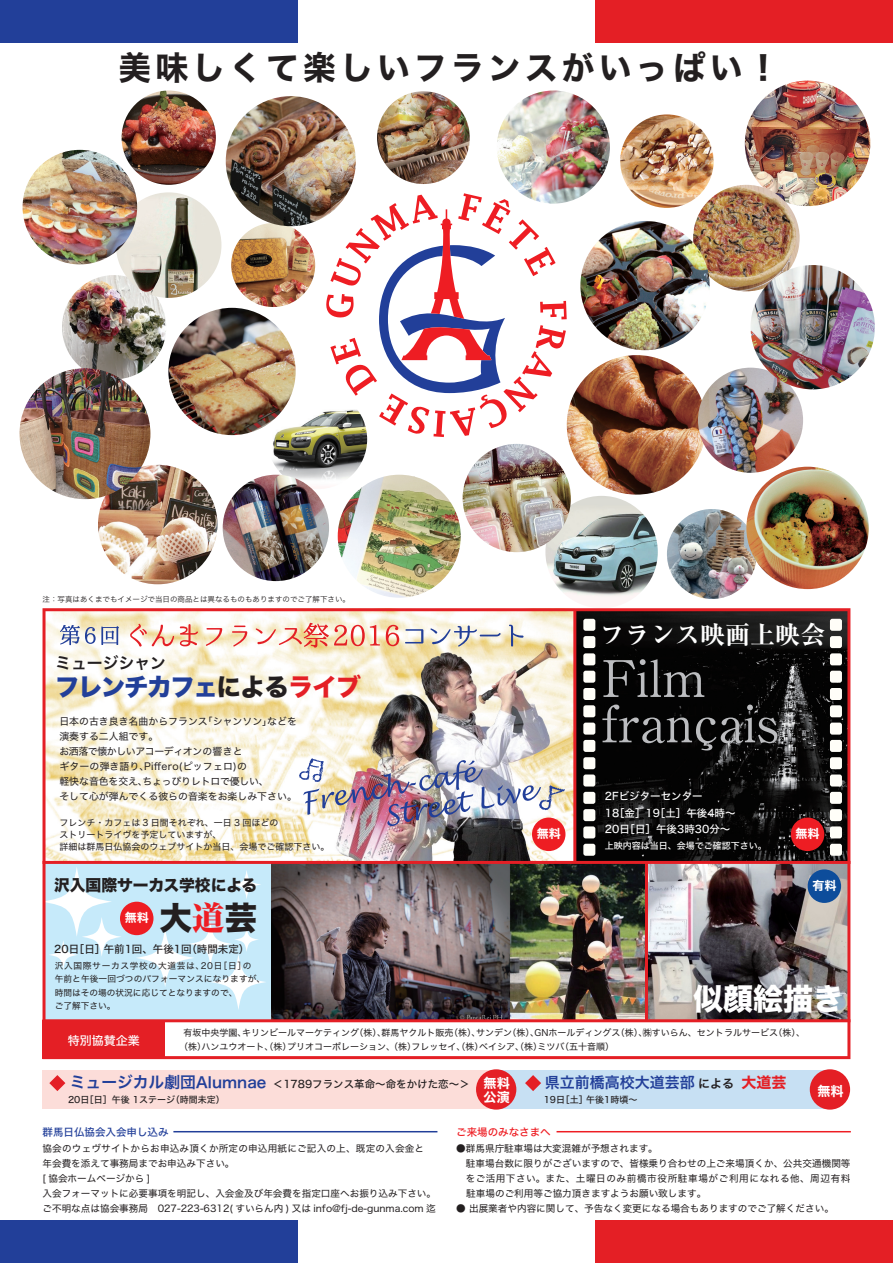
<style>
.page{position:relative;width:893px;height:1263px;background:#fff}
.page>*{position:absolute;margin:0;border:0;box-sizing:border-box;transform-origin:0 0}
.t1{font:50.4px/45.3px "Ryumin Pro";color:#bcbdc0}
.t2{font:32.85px "Hiragino Sans W7";letter-spacing:.125em;color:#231f20}
.t3{font:32.7px "Hiragino Sans W8";color:#231f20}
.t4{font:30px "Hiragino Sans W8";color:#fff}
.t5{font:700 expanded 25.05px "Ryumin Pro";color:#fff}
.t6{font:24.45px "Hiragino Sans W8";letter-spacing:-.06em;color:#223f99}
.t7{font:16.2px "Hiragino Sans W6";color:#231f20}
.t8{font:15.75px "Hiragino Sans W6";color:#223f99}
.t9{font:15.75px "Hiragino Sans W8";color:#231f20}
.t10{font:15px "Hiragino Sans W6";color:#223f99}
.t11{font:13.05px/13.5px "Hiragino Sans W7";color:#fff}
.t12{font:12px "Hiragino Sans W7";color:#fff}
.t13{font:12px "Hiragino Sans W5";color:#fff}
.t14{font:10.5px "Hiragino Sans W5";color:#231f20}
.t15{font:10.5px/16.5px "Hiragino Sans W5";color:#fff}
.t16{font:10.5px "Hiragino Sans W5";color:#223f99}
.t17{font:10.5px "Hiragino Sans W5";color:#ee1d23}
.t18{font:9.9px/15px "Hiragino Sans W4";color:#231f20}
.t19{font:9.6px/15px "Hiragino Sans W4";color:#231f20}
.t20{font:9.6px "Hiragino Sans W4";letter-spacing:.065em;color:#231f20}
.t21{font:9px/12px "Hiragino Sans W4";color:#231f20}
.t22{font:9px "Hiragino Sans W5";color:#231f20}
.t23{font:9px "Hiragino Sans W5";color:#fff}
.t24{font:8.7px/13.5px "Hiragino Sans W4";letter-spacing:.01em;color:#231f20}
.t25{font:7.5px "Hiragino Sans W3";color:#231f20}
.s1{color:#231f20}
.s2{color:#e41f25}
.s3{font-family:"Ryumin Pro";font-weight:800;font-stretch:expanded;color:#ee1d23}
.s4{font-size:15px}
.s5{font-size:12px;color:#231f20}
.s6{font-family:"Hiragino Sans W7";color:#e41f25}
</style>
<div class="page">
<img style="left:267px;top:389px;width:100px;height:100px;border-radius:50px">
<img style="left:62px;top:275px;width:104px;height:104px;border-radius:52px">
<img style="left:223px;top:475px;width:106px;height:106px;border-radius:53px">
<img style="left:745px;top:81px;width:125px;height:125px;border-radius:63px">
<img style="left:693px;top:185px;width:107px;height:106px;border-radius:53px">
<img style="left:667px;top:509px;width:90px;height:90px;border-radius:45px">
<img style="left:567px;top:355px;width:139px;height:140px;border-radius:70px">
<img style="left:116px;top:192px;width:105px;height:106px;border-radius:53px">
<img style="left:545px;top:496px;width:113px;height:112px;border-radius:56px">
<img style="left:168px;top:308px;width:128px;height:127px;border-radius:64px">
<img style="left:98px;top:465px;width:120px;height:119px;border-radius:60px">
<div style="left:43px;top:1070px;width:453px;height:38px;background:#fcddd9"></div>
<div style="left:496px;top:1070px;width:334px;height:38px;background:#c7e0f3"></div>
<svg style="left:49px;top:1075px;width:16px;height:16px"></svg>
<svg style="left:525px;top:1075px;width:16px;height:16px"></svg>
<hr style="left:173px;top:1131px;width:264px;height:1px;background:#223f99">
<hr style="left:556px;top:1131px;width:295px;height:1px;background:#ee1d23">
<img style="left:43px;top:608px;width:807px;height:451px">
<hr style="left:573px;top:610px;width:3px;height:252px;background:#e41f25">
<hr style="left:645px;top:862px;width:3px;height:159px;background:#e41f25">
<div style="left:476px;top:1069px;width:40px;height:40px;background:#e41f25;border-radius:50%"></div>
<div style="left:810px;top:1069px;width:40px;height:40px;background:#e41f25;border-radius:50%"></div>
<svg style="left:326px;top:193px;width:241px;height:244px"></svg>
<img style="left:299px;top:758px;width:266px;height:68px">
<hr style="left:43px;top:861px;width:807px;height:3px;background:#e41f25">
<div style="left:808px;top:869px;width:33px;height:34px;background:#0d4d9b;border-radius:50%"></div>
<div style="left:0;top:0;width:298px;height:43px;background:#223f99"></div>
<div style="left:595px;top:0;width:298px;height:43px;background:#e41f25"></div>
<div style="left:0;top:1220px;width:298px;height:43px;background:#223f99"></div>
<div style="left:595px;top:1220px;width:298px;height:43px;background:#e41f25"></div>
<img style="left:463px;top:444px;width:108px;height:108px;border-radius:54px">
<img style="left:698px;top:368px;width:105px;height:105px;border-radius:53px">
<img style="left:746px;top:467px;width:123px;height:122px;border-radius:61px">
<img style="left:620px;top:114px;width:94px;height:94px;border-radius:47px">
<img style="left:122px;top:91px;width:94px;height:94px;border-radius:47px">
<img style="left:580px;top:221px;width:130px;height:129px;border-radius:65px">
<img style="left:377px;top:91px;width:93px;height:93px;border-radius:46px">
<img style="left:23px;top:150px;width:114px;height:114px;border-radius:57px">
<img style="left:497px;top:91px;width:113px;height:113px;border-radius:57px">
<img style="left:750px;top:265px;width:125px;height:124px;border-radius:62px">
<img style="left:231px;top:223px;width:84px;height:84px;border-radius:42px">
<img style="left:226px;top:96px;width:130px;height:130px;border-radius:65px">
<img style="left:19px;top:368px;width:131px;height:131px;border-radius:65px">
<img style="left:338px;top:475px;width:123px;height:123px;border-radius:61px">
<h2 class="t2" style="left:118px;top:42px;width:663px">美味しくて楽しいフランスがいっぱい！</h2>
<p class="t25" style="left:43px;top:592px;width:309px">注：写真はあくまでもイメージで当日の商品とは異なるものもありますのでご了解下さい。</p>
<h3 class="t7" style="left:55px;top:648px;width:112px">ミュージシャン</h3>
<h3 class="t6" style="left:55px;top:673px;width:307px">フレンチカフェ<span class="s1">による</span><span class="s2">ライブ</span></h3>
<p class="t18" style="left:59px;top:713px;width:239px">日本の古き良き名曲からフランス「シャンソン」などを演奏する二人組です。<br>お洒落で懐かしいアコーディオンの響きと<br>ギターの弾き語り、Piffero(ピッフェロ)の<br>軽快な音色を交え、ちょっぴりレトロで優しい、<br>そして心が弾んでくる彼らの音楽をお楽しみ下さい。</p>
<p class="t21" style="left:59px;top:816px;width:272px">フレンチ・カフェは 3 日間それぞれ、一日 3 回ほどの<br>ストリートライヴを予定していますが、<br>詳細は群馬日仏協会のウェブサイトか当日、会場でご確認下さい。</p>
<h3 class="t9" style="left:54px;top:876px;width:205px">沢入国際サーカス学校による</h3>
<h3 class="t3" style="left:159px;top:900px;width:99px">大<span class="s3">道</span>芸</h3>
<p class="t12" style="left:125px;top:908px;width:25px">無料</p>
<h3 class="t5" style="left:600px;top:615px;width:227px">フランス映画上映会</h3>
<h1 class="t1" style="left:602px;top:652px;width:179px">Film français</h1>
<p class="t15" style="left:605px;top:788px;width:132px">2Fビジターセンター<br>18［金］19［土］午後4時～<br>20日［日］午後3時30分～</p>
<p class="t23" style="left:605px;top:837px;width:163px">上映内容は当日、会場でご確認下さい。</p>
<p class="t12" style="left:537px;top:824px;width:25px">無料</p>
<p class="t12" style="left:796px;top:824px;width:25px">無料</p>
<p class="t12" style="left:812px;top:876px;width:25px">有料</p>
<p class="t14" style="left:54px;top:939px;width:197px">20日［日］午前1回、午後1回（時間未定）</p>
<p class="t24" style="left:55px;top:958px;width:212px">沢入国際サーカス学校の大道芸は、20日［日］の<br>午前と午後一回づつのパフォーマンスになりますが、時間はその場の状況に応じてとなりますので、<br>ご了解下さい。</p>
<p class="t13" style="left:68px;top:1030px;width:73px">特別協賛企業</p>
<h3 class="t4" style="left:693px;top:982px;width:151px">似顔絵描き</h3>
<p class="t21" style="left:179px;top:1025px;width:627px;line-height:13.5px;text-indent:4px">有坂中央学園、キリンビールマーケティング（株）、群馬ヤクルト販売（株）、サンデン（株）、GNホールディングス（株）、㈱すいらん、セントラルサービス（株）、（株）ハンユウオート、（株）プリオコーポレーション、（株）フレッセイ、（株）ベイシア、（株）ミツバ（五十音順）</p>
<h3 class="t8" style="left:70px;top:1068px;width:198px">ミュージカル劇団<span class="s4">Alumnae</span></h3>
<p class="t22" style="left:68px;top:1092px;width:158px">20日［日］午後 1ステージ（時間未定）</p>
<p class="t14" style="left:273px;top:1075px;width:198px">＜1789フランス革命～命をかけた恋～＞</p>
<h3 class="t10" style="left:545px;top:1069px;width:243px">県立前橋高校大道芸部<span class="s5">による</span> <span class="s6">大道芸</span></h3>
<h3 class="t11" style="left:484px;top:1077px;width:28px">無料公演</h3>
<h3 class="t11" style="left:817px;top:1084px;width:28px">無料</h3>
<p class="t22" style="left:544px;top:1092px;width:95px">19日［土］午後1時頃～</p>
<p class="t16" style="left:43px;top:1122px;width:127px">群馬日仏協会入会申し込み</p>
<p class="t17" style="left:456px;top:1122px;width:96px">ご来場のみなさまへ</p>
<p class="t19" style="left:456px;top:1140px;width:203px">●群馬県庁駐車場は大変混雑が予想されます。</p>
<p class="t19" style="left:456px;top:1155px;width:396px">　駐車場台数に限りがございますので、皆様乗り合わせの上ご来場頂くか、公共交通機関等</p>
<p class="t20" style="left:466px;top:1169px;width:386px">をご活用下さい。また、土曜日のみ前橋市役所駐車場がご利用になれる他、周辺有料</p>
<p class="t19" style="left:456px;top:1185px;width:251px">　駐車場のご利用等ご協力頂きますようお願い致します。</p>
<p class="t19" style="left:456px;top:1200px;width:379px">● 出展業者や内容に関して、予告なく変更になる場合もありますのでご了解ください。</p>
<p class="t19" style="left:43px;top:1140px;width:395px">協会のウェヴサイトからお申込み頂くか所定の申込用紙にご記入の上、既定の入会金と年会費を添えて事務局までお申込み下さい。<br>[ 協会ホームページから ]<br>入会フォーマットに必要事項を明記し、入会金及び年会費を指定口座へお振り込み下さい。ご不明な点は協会事務局　027-223-6312( すいらん内 ) 又は info@fj-de-gunma.com 迄</p>
</div>
